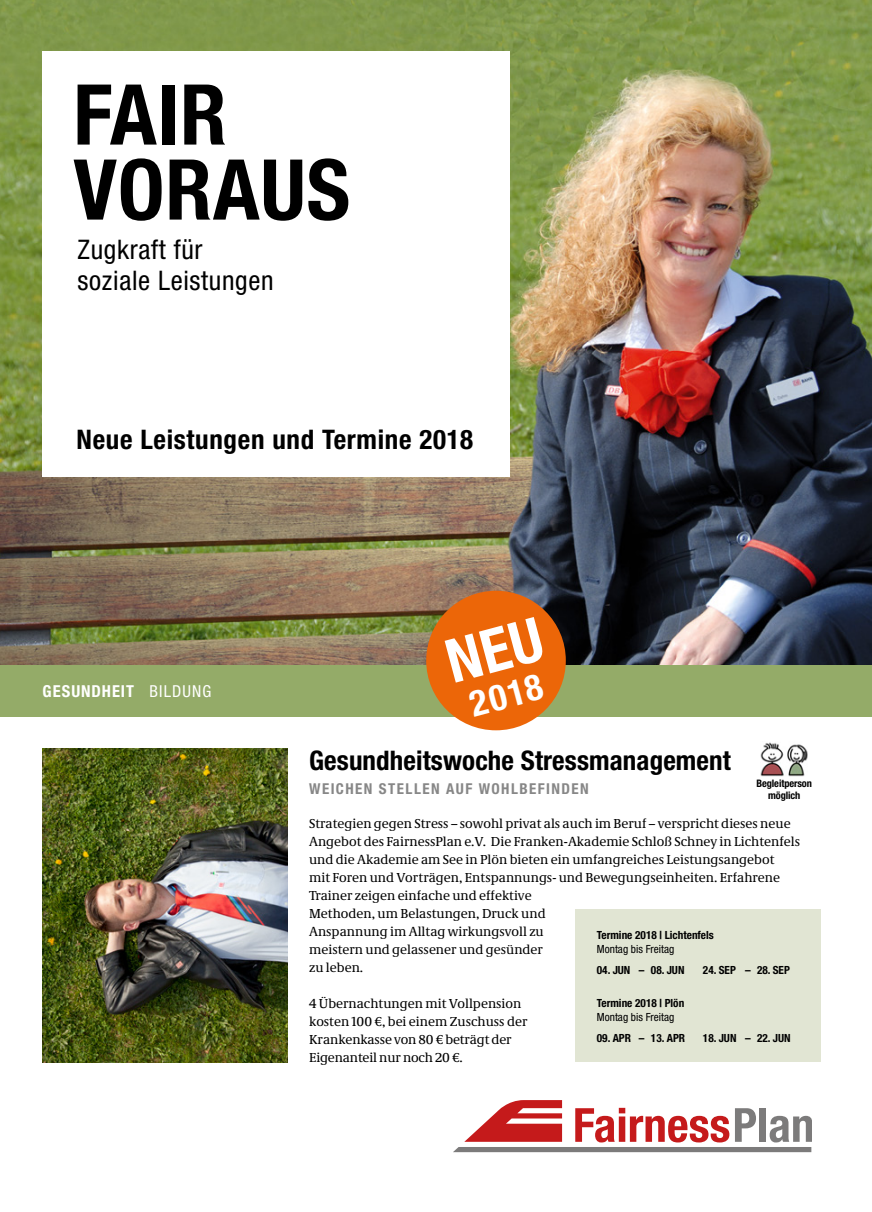
<style>
.page{position:relative;width:872px;height:1212px;background:#fff}
.page>*{position:absolute;margin:0;border:0;box-sizing:border-box;transform-origin:0 0}
.t1{font:700 condensed 84px "Helvetica Neue";letter-spacing:.01em;color:#000}
.t2{font:700 condensed 36px "Helvetica Neue";color:#fff}
.Headline{font:700 condensed 27px "Helvetica Neue";letter-spacing:.005em;color:#000}
.Headline-2{font:700 condensed 27px "Helvetica Neue";letter-spacing:.025em;color:#000}
.t3{font:condensed 27px "Helvetica Neue";letter-spacing:.025em;color:#000}
.sub_60{font:700 condensed 16.5px "Helvetica Neue";letter-spacing:.06em;color:#fff}
.sub_60-2{font:700 condensed 15px "Helvetica Neue";letter-spacing:.095em;color:#878787}
.Fliesstext{font:13.5px/18px "Neue Demos";color:#000}
.Fliesstext-2{font:700 condensed 11.25px "Helvetica Neue";color:#000}
.Fliesstext-3{font:condensed 11.25px "Helvetica Neue";color:#000}
.sub_60-3{font:700 condensed 10.35px "Helvetica Neue";letter-spacing:-.01em;color:#000}
.s1{font-weight:400}
</style>
<div class="page">
<img style="left:0;top:0;width:872px;height:665px">
<div style="left:43px;top:51px;width:467px;height:425px;background:#fff"></div>
<svg style="left:453px;top:1100px;width:358px;height:52px"></svg>
<div style="left:0;top:665px;width:872px;height:51px;background:#94ab68"></div>
<img style="left:43px;top:749px;width:245px;height:313px">
<img style="left:760px;top:742px;width:47px;height:35px">
<div style="left:575px;top:909px;width:246px;height:153px;background:#e1e5d3"></div>
<div style="left:426px;top:591px;width:140px;height:139px;background:#ec6608;border-radius:50%"></div>
<p class="t1" style="left:73px;top:64px;width:155px">FAIR</p>
<p class="t1" style="left:73px;top:139px;width:278px">VORAUS</p>
<p class="t3" style="left:78px;top:234px;width:126px">Zugkraft für</p>
<p class="t3" style="left:78px;top:264px;width:197px">soziale Leistungen</p>
<p class="Headline-2" style="left:77px;top:423px;width:398px">Neue Leistungen und Termine 2018</p>
<p class="sub_60" style="left:43px;top:681px;width:170px">GESUNDHEIT <span class="s1">BILDUNG</span></p>
<p class="t2" style="left:465px;top:683px;width:75px;rotate:-15deg">2018</p>
<p class="Headline" style="left:309px;top:744px;width:423px">Gesundheitswoche Stressmanagement</p>
<p class="sub_60-2" style="left:309px;top:779px;width:281px">WEICHEN STELLEN AUF WOHLBEFINDEN</p>
<p class="Fliesstext" style="left:309px;top:814px;width:492px">Strategien gegen Stress – sowohl privat als auch im Beruf – verspricht dieses neue Angebot des FairnessPlan e.V. Die Franken-Akademie Schloß Schney in Lichtenfels und die Akademie am See in Plön bieten ein umfangreiches Leistungsangebot<br>mit Foren und Vorträgen, Entspannungs- und Bewegungseinheiten. Erfahrene Trainer zeigen einfache und effektive<br>Methoden, um Belastungen, Druck und<br>Anspannung im Alltag wirkungsvoll zu<br>meistern und gelassener und gesünder<br>zu leben.</p>
<p class="Fliesstext" style="left:309px;top:994px;width:220px">4 Übernachtungen mit Vollpension kosten 100 €, bei einem Zuschuss der<br>Krankenkasse von 80 € beträgt der<br>Eigenanteil nur noch 20 €.</p>
<p class="sub_60-3" style="left:756px;top:777px;width:57px">Begleitperson</p>
<p class="sub_60-3" style="left:768px;top:789px;width:34px">möglich</p>
<p class="Fliesstext-2" style="left:597px;top:928px;width:118px">Termine 2018 | Lichtenfels</p>
<p class="Fliesstext-3" style="left:597px;top:942px;width:79px">Montag bis Freitag</p>
<p class="Fliesstext-2" style="left:597px;top:963px;width:89px">04. JUN – 08. JUN</p>
<p class="Fliesstext-2" style="left:703px;top:963px;width:88px">24. SEP – 28. SEP</p>
<p class="Fliesstext-2" style="left:597px;top:996px;width:89px">Termine 2018 | Plön</p>
<p class="Fliesstext-3" style="left:597px;top:1011px;width:79px">Montag bis Freitag</p>
<p class="Fliesstext-2" style="left:597px;top:1031px;width:90px">09. APR – 13. APR</p>
<p class="Fliesstext-2" style="left:703px;top:1031px;width:89px">18. JUN – 22. JUN</p>
</div>
